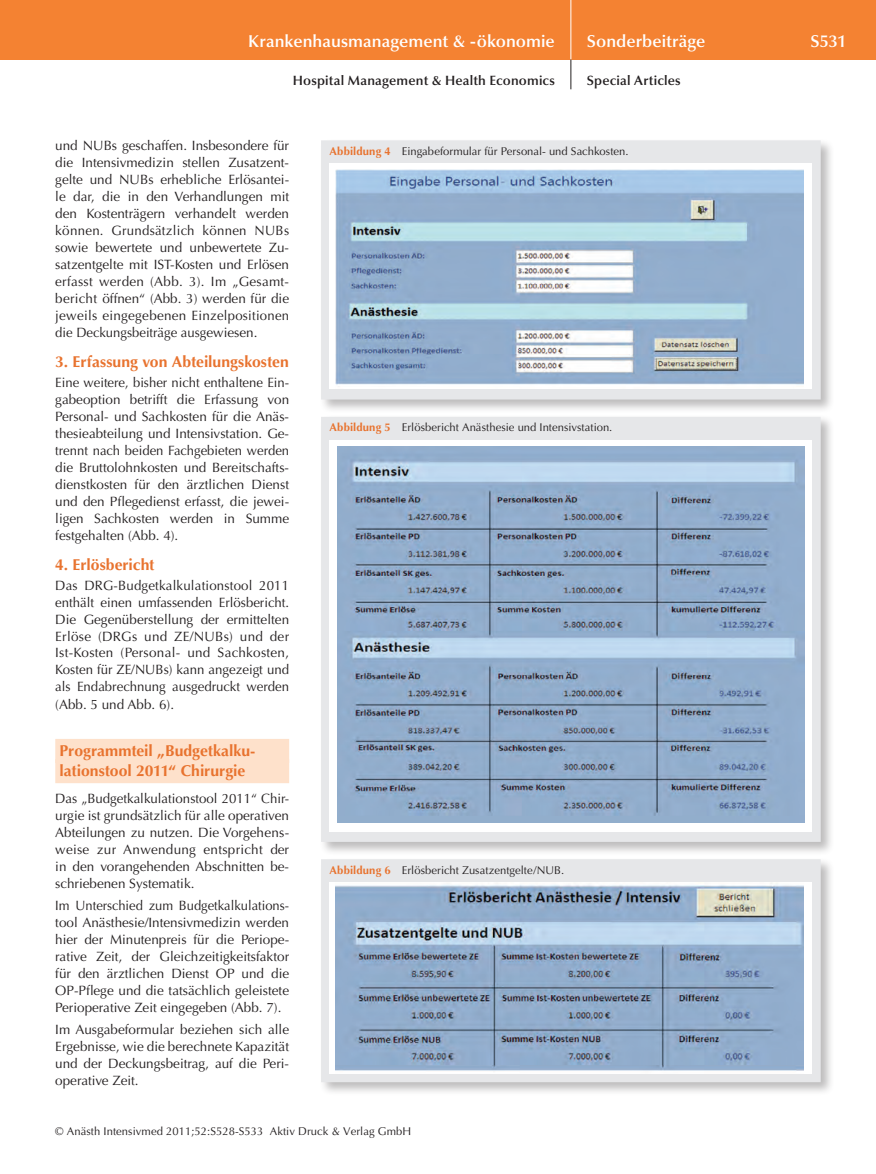
<style>
.page{position:relative;width:876px;height:1174px;background:#fff}
.page>*{position:absolute;margin:0;border:0;box-sizing:border-box;transform-origin:0 0}
.t1{font:600 17.25px "Optima";color:#fff}
.t2{font:700 15.75px/20.2px "Optima";color:#e8732f}
.t3{font:13.5px/17px "Optima";color:#231f20}
.t4{font:13.5px/17px "Optima";color:#231f20;text-align:justify;scale:.96 1}
.t5{font:600 13.5px "Optima";letter-spacing:.015em;color:#231f20}
.t6{font:11.25px "Optima";letter-spacing:.005em;color:#231f20}
.s1{font-weight:700;color:#e8732f}
</style>
<div class="page">
<div style="left:0;top:0;width:876px;height:60px;background:#f48232"></div>
<hr style="left:571px;top:0;width:1px;height:60px;background:#fff">
<svg style="left:571px;top:60px;width:1px;height:29px"></svg>
<div style="left:55px;top:739px;width:234px;height:24px;background:#fee1cb"></div>
<div style="left:55px;top:759px;width:234px;height:24px;background:#fee1cb"></div>
<div style="left:319px;top:138px;width:516px;height:275px;background:#231f20;opacity:.3"></div>
<div style="left:321px;top:140px;width:500px;height:259px;background:#e6e7e9"></div>
<div style="left:330px;top:163px;width:482px;height:226px;background:#fff"></div>
<img style="left:336px;top:170px;width:468px;height:215px">
<div style="left:319px;top:414px;width:516px;height:442px;background:#231f20;opacity:.3"></div>
<svg style="left:321px;top:417px;width:500px;height:425px;background:#e8e9eb"></svg>
<div style="left:330px;top:440px;width:482px;height:391px;background:#fff"></div>
<img style="left:338px;top:447px;width:466px;height:376px">
<div style="left:319px;top:857px;width:516px;height:239px;background:#231f20;opacity:.3"></div>
<div style="left:321px;top:859px;width:500px;height:223px;background:#e6e7e9"></div>
<div style="left:330px;top:882px;width:482px;height:191px;background:#fff"></div>
<img style="left:336px;top:883px;width:468px;height:188px">
<p class="t1" style="left:248px;top:31px;width:308px">Krankenhausmanagement &amp; -ökonomie</p>
<p class="t5" style="left:293px;top:73px;width:264px">Hospital Management &amp; Health Economics</p>
<p class="t1" style="left:587px;top:31px;width:120px">Sonderbeiträge</p>
<p class="t1" style="left:810px;top:31px;width:37px">S531</p>
<p class="t5" style="left:587px;top:73px;width:95px">Special Articles</p>
<p class="t3" style="left:55px;top:137px;width:235px">und NUBs geschaffen. Insbesondere für die Intensivmedizin stellen Zusatzent&shy;gelte und NUBs erhebliche Erlösantei-‑ le dar, die in den Verhandlungen mit den Kostenträgern verhandelt werden können. Grundsätzlich können NUBs sowie bewertete und unbewertete Zu&shy;satzentgelte mit IST-Kosten und Erlösen erfasst werden (Abb. 3). Im „Gesamt&shy;bericht öffnen“ (Abb. 3) werden für die jeweils eingegebenen Einzelpositionen die Deckungsbeiträge ausgewiesen.</p>
<p class="t2" style="left:55px;top:352px;width:235px">3. Erfassung von Abteilungskosten</p>
<p class="t3" style="left:55px;top:374px;width:235px">Eine weitere, bisher nicht enthaltene Ein-‑ gabeoption betrifft die Erfassung von Personal- und Sachkosten für die Anäs&shy;thesieabteilung und Intensivstation. Ge-‑ trennt nach beiden Fachgebieten werden die Bruttolohnkosten und Bereitschafts&shy;dienstkosten für den ärztlichen Dienst und den Pflegedienst erfasst, die jewei&shy;ligen Sachkosten werden in Summe festgehalten (Abb. 4).</p>
<p class="t2" style="left:55px;top:554px;width:101px">4. Erlösbericht</p>
<p class="t3" style="left:55px;top:577px;width:235px;text-align:justify">Das DRG-Budgetkalkulationstool 2011 enthält einen umfassenden Erlösbericht.<br>Die Gegenüberstellung der ermittelten Erlöse (DRGs und ZE/NUBs) und der Ist-Kosten (Personal- und Sachkosten, Kosten für ZE/NUBs) kann angezeigt und als Endabrechnung ausgedruckt werden (Abb. 5 und Abb. 6).</p>
<p class="t2" style="left:60px;top:741px;width:197px">Programmteil „Budgetkalku&shy;lationstool 2011“ Chirurgie</p>
<p class="t3" style="left:55px;top:790px;width:235px">Das „Budgetkalkulationstool 2011“ Chir-‑ urgie ist grundsätzlich für alle operativen Abteilungen zu nutzen. Die Vorgehens&shy;weise zur Anwendung entspricht der in den vorangehenden Abschnitten be&shy;schriebenen Systematik.</p>
<p class="t4" style="left:55px;top:897px;width:245px">Im Unterschied zum Budgetkalkulations&shy;tool Anästhesie/Intensivmedizin werden hier der Minutenpreis für die Periope&shy;rative Zeit, der Gleichzeitigkeitsfaktor für den ärztlichen Dienst OP und die OP-Pflege und die tatsächlich geleistete Perioperative Zeit eingegeben (Abb. 7).</p>
<p class="t3" style="left:55px;top:1021px;width:235px;text-align:justify">Im Ausgabeformular beziehen sich alle Ergebnisse, wie die berechnete Kapazität und der Deckungsbeitrag, auf die Peri&shy;operative Zeit.</p>
<p class="t6" style="left:330px;top:145px;width:300px"><span class="s1">Abbildung 4</span> Eingabeformular für Personal- und Sachkosten.</p>
<p class="t6" style="left:330px;top:421px;width:284px"><span class="s1">Abbildung 5</span> Erlösbericht Anästhesie und Intensivstation.</p>
<p class="t6" style="left:330px;top:863px;width:236px"><span class="s1">Abbildung 6</span> Erlösbericht Zusatzentgelte/NUB.</p>
<p class="t6" style="left:55px;top:1125px;width:357px">© Anästh Intensivmed 2011;52:S528-S533 Aktiv Druck &amp; Verlag GmbH</p>
</div>
